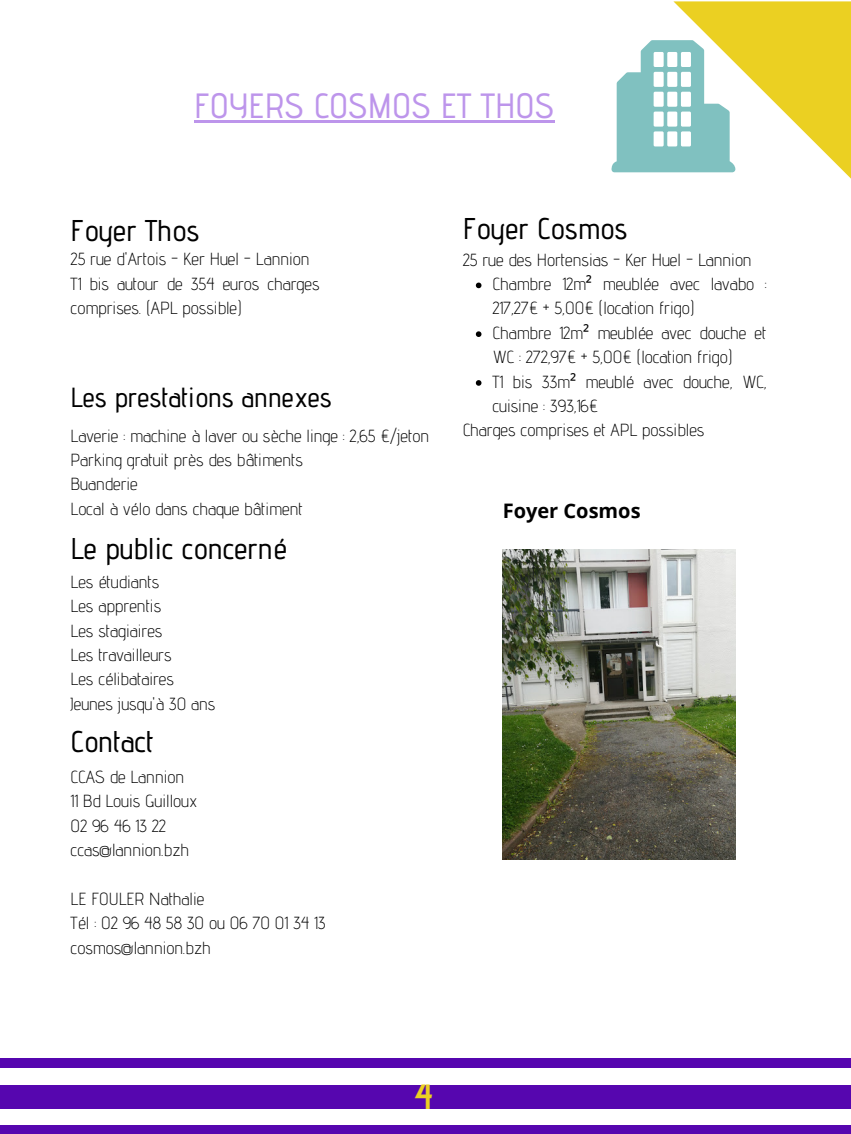
<style>
.page{position:relative;width:851px;height:1134px;background:#fff}
.page>*{position:absolute;margin:0;border:0;box-sizing:border-box;transform-origin:0 0}
.t1{font:500 35px "Advent Pro";color:#bd95eb}
.t2{font:700 35px "Advent Pro";color:#ebd022}
.t3{font:500 30px "Advent Pro";color:#000}
.t4{font:500 27.62px "Advent Pro";color:#000}
.t5{font:700 20px "Open Sans";color:#000}
.t6{font:300 17.5px/24.4px "Advent Pro";color:#000}
.s1{font-family:"Noto Sans";font-weight:400}
</style>
<div class="page">
<div style="left:0;top:1058px;width:850px;height:9px;background:#5606af"></div>
<div style="left:0;top:1125px;width:850px;height:8px;background:#5606af"></div>
<div style="left:0;top:1085px;width:850px;height:22px;background:#5606af"></div>
<svg style="left:611px;top:1px;width:239px;height:177px"></svg>
<img style="left:502px;top:549px;width:233px;height:310px">
<hr style="left:194px;top:120px;width:360px;height:3px;background:#bd95eb">
<svg style="left:475px;top:282px;width:6px;height:6px"></svg>
<svg style="left:475px;top:331px;width:6px;height:6px"></svg>
<svg style="left:475px;top:380px;width:6px;height:6px"></svg>
<h1 class="t1" style="left:194px;top:84px;width:362px">FOYERS COSMOS ET THOS</h1>
<h2 class="t3" style="left:71px;top:212px;width:130px">Foyer Thos</h2>
<h2 class="t3" style="left:462px;top:210px;width:166px">Foyer Cosmos</h2>
<p class="t6" style="left:71px;top:247px;width:250px">25 rue d'Artois - Ker Huel - Lannion<br>T1 bis autour de 354 euros charges comprises. (APL possible)</p>
<h3 class="t4" style="left:71px;top:380px;width:262px">Les prestations annexes</h3>
<p class="t6" style="left:71px;top:423px;width:360px">Laverie : machine à laver ou sèche linge : 2,65 €/jeton Parking gratuit près des bâtiments<br>Buanderie<br>Local à vélo dans chaque bâtiment</p>
<h2 class="t3" style="left:71px;top:530px;width:218px">Le public concerné</h2>
<p class="t6" style="left:71px;top:569px;width:146px">Les étudiants<br>Les apprentis<br>Les stagiaires<br>Les travailleurs<br>Les célibataires<br>Jeunes jusqu'à 30 ans</p>
<h2 class="t3" style="left:71px;top:723px;width:84px">Contact</h2>
<p class="t6" style="left:71px;top:764px;width:128px">CCAS de Lannion<br>11 Bd Louis Guilloux<br>02 96 46 13 22 ccas@lannion.bzh</p>
<p class="t6" style="left:71px;top:886px;width:256px">LE FOULER Nathalie<br>Tél : 02 96 48 58 30 ou 06 70 01 34 13 cosmos@lannion.bzh</p>
<p class="t6" style="left:462px;top:247px;width:290px">25 rue des Hortensias - Ker Huel - Lannion</p>
<p class="t6" style="left:492px;top:271px;width:276px">Chambre 12m<span class="s1">²</span> meublée avec lavabo :<br>217,27€ + 5,00€ (location frigo)<br>Chambre 12m<span class="s1">²</span> meublée avec douche et<br>WC : 272,97€ + 5,00€ (location frigo)<br>T1 bis 33m<span class="s1">²</span> meublé avec douche, WC, cuisine : 393,16€</p>
<p class="t6" style="left:462px;top:418px;width:243px">Charges comprises et APL possibles</p>
<p class="t5" style="left:502px;top:496px;width:139px">Foyer Cosmos</p>
<h1 class="t2" style="left:414px;top:1074px;width:20px">4</h1>
</div>
